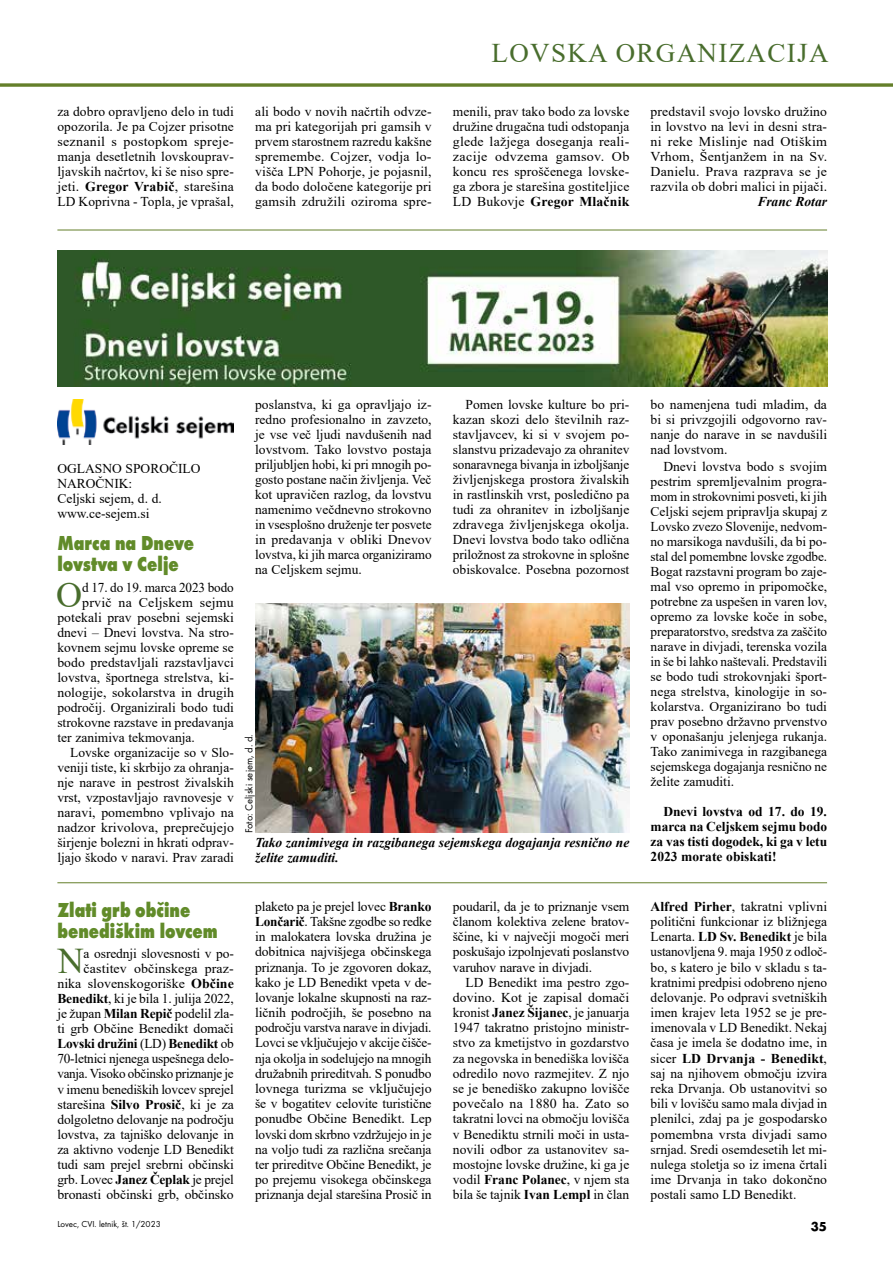
<style>
.page{position:relative;width:893px;height:1263px;background:#fff}
.page>*{position:absolute;margin:0;border:0;box-sizing:border-box;transform-origin:0 0}
.t1{font:36.15px "Times New Roman";color:#496d2d}
.t2{font:27px "Times New Roman";letter-spacing:.05em;color:#496d2d}
.t3{font:700 21px/21px "Futura TEE Extr";color:#618b29;scale:.8 1}
.t4{font:13.5px/15px "Times New Roman";color:#000;text-align:justify}
.t5{font:700 13.5px/15px "Times New Roman";color:#000;text-align:justify}
.t6{font:italic 700 13.5px/15px "Times New Roman";color:#000}
.t7{font:700 13.5px "Futura TEE";color:#000}
.t8{font:10.5px "Futura TEE";color:#000}
.t9{font:9px "Futura TEE";color:#000}
.s1{font-weight:700}
</style>
<div class="page">
<svg style="left:0;top:83px;width:893px;height:4px;background:#7a9149"></svg>
<hr style="left:57px;top:230px;width:770px;height:1px;background:#647f2a">
<img style="left:255px;top:604px;width:374px;height:229px">
<img style="left:57px;top:400px;width:177px;height:44px">
<img style="left:57px;top:251px;width:770px;height:136px">
<hr style="left:57px;top:882px;width:770px;height:1px;background:#647f2a">
<h2 class="t2" style="left:491px;top:34px;width:339px">LOVSKA ORGANIZACIJA</h2>
<p class="t4" style="left:57px;top:103px;width:178px">za dobro opravljeno delo in tudi opozorila. Je pa Cojzer prisotne seznanil s postopkom spreje&shy;manja desetletnih lovskouprav&shy;ljavskih načrtov, ki še niso spre&shy;jeti. <span class="s1">Gregor Vrabič</span>, starešina LD Koprivna - Topla, je vprašal,</p>
<p class="t4" style="left:651px;top:103px;width:178px">predstavil svojo lovsko družino in lovstvo na levi in desni stra&shy;ni reke Mislinje nad Otiškim Vrhom, Šentjanžem in na Sv.<br>Danielu. Prava razprava se je razvila ob dobri malici in pijači.</p>
<p class="t4" style="left:255px;top:103px;width:178px">ali bodo v novih načrtih odvze&shy;ma pri kategorijah pri gamsih v prvem starostnem razredu kakšne spremembe. Cojzer, vodja lo&shy;višča LPN Pohorje, je pojasnil, da bodo določene kategorije pri gamsih združili oziroma spre-</p>
<p class="t4" style="left:453px;top:103px;width:178px">menili, prav tako bodo za lovske družine drugačna tudi odstopanja glede lažjega doseganja reali&shy;zacije odvzema gamsov. Ob koncu res sproščenega lovske&shy;ga zbora je starešina gostiteljice LD Bukovje <span class="s1">Gregor Mlačnik</span></p>
<p class="t6" style="left:757px;top:193px;width:71px">Franc Rotar</p>
<p class="t4" style="left:57px;top:460px;width:145px;text-align:left">OGLASNO SPOROČILO<br>NAROČNIK:<br>Celjski sejem, d. d. www.ce-sejem.si</p>
<h3 class="t3" style="left:57px;top:532px;width:172px">Marca na Dneve lovstva v Celje</h3>
<h1 class="t1" style="left:56px;top:569px;width:28px">O</h1>
<p class="t4" style="left:82px;top:579px;width:153px">d 17. do 19. marca 2023 bodo</p>
<p class="t4" style="left:82px;top:594px;width:153px">prvič na Celjskem sejmu</p>
<p class="t4" style="left:57px;top:609px;width:178px">potekali prav posebni sejemski</p>
<p class="t4" style="left:57px;top:624px;width:178px">dnevi – Dnevi lovstva. Na stro-</p>
<p class="t4" style="left:57px;top:639px;width:178px">kovnem sejmu lovske opreme se</p>
<p class="t4" style="left:57px;top:654px;width:178px">bodo predstavljali razstavljavci</p>
<p class="t4" style="left:57px;top:669px;width:178px">lovstva, športnega strelstva, ki-</p>
<p class="t4" style="left:57px;top:684px;width:178px">nologije, sokolarstva in drugih</p>
<p class="t4" style="left:57px;top:699px;width:178px">področij. Organizirali bodo tudi</p>
<p class="t4" style="left:57px;top:714px;width:178px">strokovne razstave in predavanja</p>
<p class="t4" style="left:57px;top:729px;width:139px">ter zanimiva tekmovanja.</p>
<p class="t4" style="left:70px;top:744px;width:165px">Lovske organizacije so v Slo-</p>
<p class="t4" style="left:57px;top:759px;width:178px">veniji tiste, ki skrbijo za ohranja-</p>
<p class="t4" style="left:57px;top:774px;width:178px">nje narave in pestrost živalskih</p>
<p class="t4" style="left:57px;top:789px;width:178px">vrst, vzpostavljajo ravnovesje v</p>
<p class="t4" style="left:57px;top:804px;width:178px">naravi, pomembno vplivajo na</p>
<p class="t4" style="left:57px;top:819px;width:178px">nadzor krivolova, preprečujejo</p>
<p class="t4" style="left:57px;top:834px;width:178px">širjenje bolezni in hkrati odprav-</p>
<p class="t4" style="left:57px;top:849px;width:178px">ljajo škodo v naravi. Prav zaradi</p>
<p class="t4" style="left:255px;top:397px;width:178px">poslanstva, ki ga opravljajo iz&shy;redno profesionalno in zavzeto, je vse več ljudi navdušenih nad lovstvom. Tako lovstvo postaja priljubljen hobi, ki pri mnogih po&shy;gosto postane način življenja. Več kot upravičen razlog, da lovstvu namenimo večdnevno strokovno in vsesplošno druženje ter posvete in predavanja v obliki Dnevov lovstva, ki jih marca organiziramo na Celjskem sejmu.</p>
<p class="t4" style="left:453px;top:397px;width:178px;text-indent:13px">Pomen lovske kulture bo pri&shy;kazan skozi delo številnih raz&shy;stavljavcev, ki si v svojem po&shy;slanstvu prizadevajo za ohranitev sonaravnega bivanja in izboljšanje življenjskega prostora živalskih in rastlinskih vrst, posledično pa tudi za ohranitev in izboljšanje zdravega življenjskega okolja.<br>Dnevi lovstva bodo tako odlična priložnost za strokovne in splošne obiskovalce. Posebna pozornost</p>
<p class="t8" style="left:243px;top:833px;width:101px;rotate:-90deg">Foto: Celjski sejem, d. d.</p>
<p class="t6" style="left:255px;top:834px;width:376px">Tako zanimivega in razgibanega sejemskega dogajanja resnično ne želite zamuditi.</p>
<h3 class="t3" style="left:57px;top:899px;width:202px">Zlati grb občine benediškim lovcem</h3>
<h1 class="t1" style="left:58px;top:935px;width:28px">N</h1>
<p class="t4" style="left:57px;top:945px;width:178px;text-align:right">a osrednji slovesnosti v po&shy;častitev občinskega praz&shy;nika slovenskogoriške <span class="s1">Občine<br>Benedikt</span>, ki je bila 1. julija 2022, je župan <span class="s1">Milan Repič</span> podelil zla&shy;ti grb Občine Benedikt domači<br><span class="s1">Lovski družini</span> (LD) <span class="s1">Benedikt</span> ob<br>70-letnici njenega uspešnega delo&shy;vanja. Visoko občinsko priznanje je v imenu benediških lovcev sprejel starešina <span class="s1">Silvo Prosič</span>, ki je za dolgoletno delovanje na področju lovstva, za tajniško delovanje in za aktivno vodenje LD Benedikt tudi sam prejel srebrni občinski grb. Lovec <span class="s1">Janez Čeplak</span> je prejel bronasti občinski grb, občinsko</p>
<p class="t4" style="left:255px;top:898px;width:178px">plaketo pa je prejel lovec <span class="s1">Branko Lončarič</span>. Takšne zgodbe so redke in malokatera lovska družina je dobitnica najvišjega občinskega priznanja. To je zgovoren dokaz, kako je LD Benedikt vpeta v de&shy;lovanje lokalne skupnosti na raz&shy;ličnih področjih, še posebno na področju varstva narave in divjadi.<br>Lovci se vključujejo v akcije čišče&shy;nja okolja in sodelujejo na mnogih družabnih prireditvah. S ponudbo lovnega turizma se vključujejo še v bogatitev celovite turistične ponudbe Občine Benedikt. Lep lovski dom skrbno vzdržujejo in je na voljo tudi za različna srečanja ter prireditve Občine Benedikt, je po prejemu visokega občinskega priznanja dejal starešina Prosič in</p>
<p class="t4" style="left:453px;top:898px;width:178px">poudaril, da je to priznanje vsem članom kolektiva zelene bratov&shy;ščine, ki v največji mogoči meri poskušajo izpolnjevati poslanstvo varuhov narave in divjadi.</p>
<p class="t4" style="left:453px;top:974px;width:178px;text-indent:13px">LD Benedikt ima pestro zgo&shy;dovino. Kot je zapisal domači kronist <span class="s1">Janez Šijanec</span>, je januarja 1947 takratno pristojno ministr&shy;stvo za kmetijstvo in gozdarstvo za negovska in benediška lovišča odredilo novo razmejitev. Z njo se je benediško zakupno lovišče povečalo na 1880 ha. Zato so takratni lovci na območju lovišča v Benediktu strnili moči in usta&shy;novili odbor za ustanovitev sa&shy;mostojne lovske družine, ki ga je vodil <span class="s1">Franc Polanec</span>, v njem sta bila še tajnik <span class="s1">Ivan Lempl</span> in član</p>
<p class="t4" style="left:651px;top:397px;width:178px">bo namenjena tudi mladim, da bi si privzgojili odgovorno rav&shy;nanje do narave in se navdušili nad lovstvom.</p>
<p class="t4" style="left:651px;top:459px;width:178px;text-indent:13px">Dnevi lovstva bodo s svojim pestrim spremljevalnim progra&shy;mom in strokovnimi posveti, ki jih Celjski sejem pripravlja skupaj z Lovsko zvezo Slovenije, nedvom&shy;no marsikoga navdušili, da bi po&shy;stal del pomembne lovske zgodbe.<br>Bogat razstavni program bo zaje&shy;mal vso opremo in pripomočke, potrebne za uspešen in varen lov, opremo za lovske koče in sobe, preparatorstvo, sredstva za zaščito narave in divjadi, terenska vozila in še bi lahko naštevali. Predstavili se bodo tudi strokovnjaki šport&shy;nega strelstva, kinologije in so&shy;kolarstva. Organizirano bo tudi prav posebno državno prvenstvo v oponašanju jelenjega rukanja.<br>Tako zanimivega in razgibanega sejemskega dogajanja resnično ne želite zamuditi.</p>
<p class="t5" style="left:651px;top:804px;width:178px;text-indent:13px">Dnevi lovstva od 17. do 19. marca na Celjskem sejmu bodo za vas tisti dogodek, ki ga v letu 2023 morate obiskati!</p>
<p class="t4" style="left:651px;top:898px;width:178px"><span class="s1">Alfred Pirher</span>, takratni vplivni politični funkcionar iz bližnjega Lenarta. <span class="s1">LD Sv. Benedikt</span> je bila ustanovljena 9. maja 1950 z odloč&shy;bo, s katero je bilo v skladu s ta&shy;kratnimi predpisi odobreno njeno delovanje. Po odpravi svetniških imen krajev leta 1952 se je pre&shy;imenovala v LD Benedikt. Nekaj časa je imela še dodatno ime, in sicer <span class="s1">LD Drvanja - Benedikt</span>, saj na njihovem območju izvira reka Drvanja. Ob ustanovitvi so bili v lovišču samo mala divjad in plenilci, zdaj pa je gospodarsko pomembna vrsta divjadi samo srnjad. Sredi osemdesetih let mi&shy;nulega stoletja so iz imena črtali ime Drvanja in tako dokončno postali samo LD Benedikt.</p>
<p class="t9" style="left:57px;top:1219px;width:105px">Lovec, CVI. letnik, št. 1/2023</p>
<p class="t7" style="left:811px;top:1218px;width:18px">35</p>
</div>
